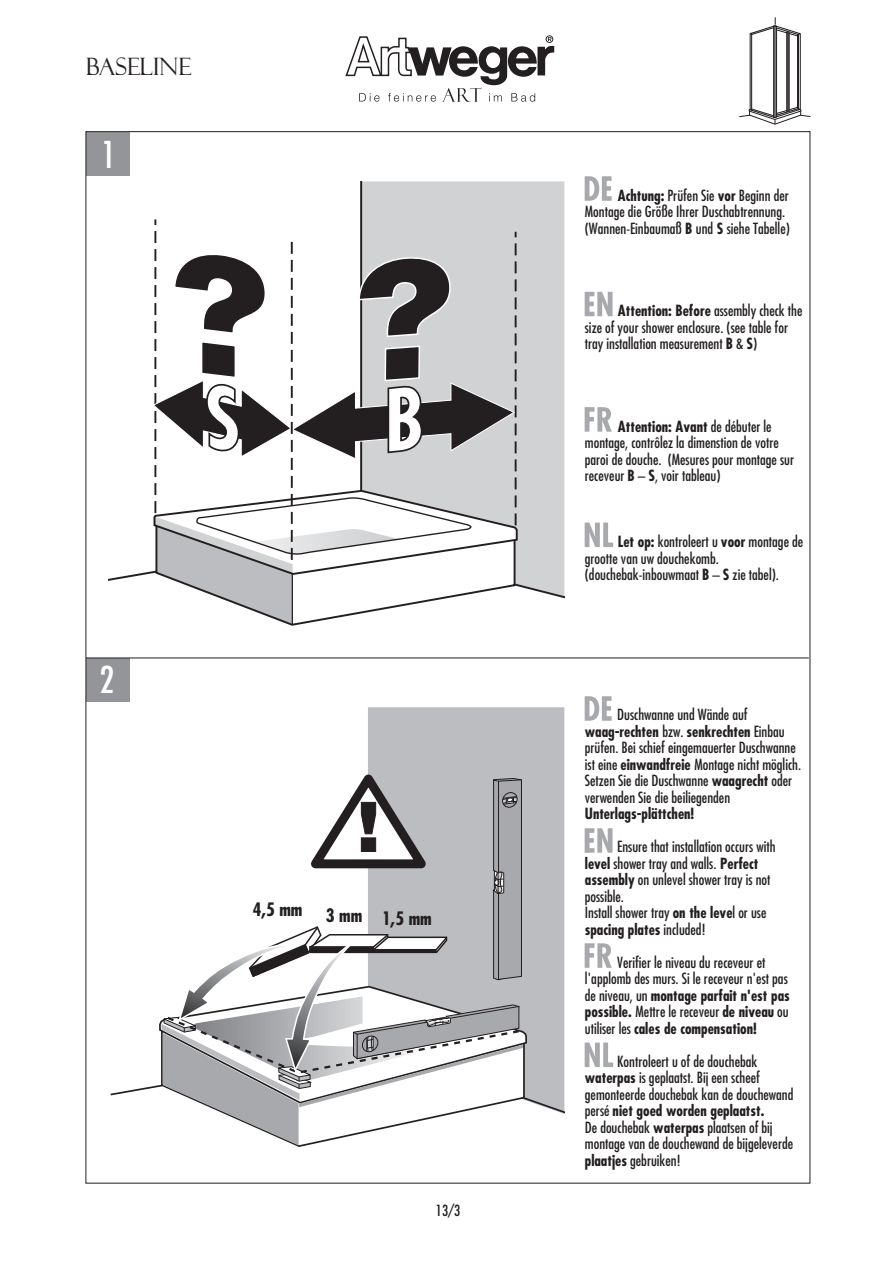
<style>
.page{position:relative;width:893px;height:1263px;background:#fff}
.page>*{position:absolute;margin:0;border:0;box-sizing:border-box;transform-origin:0 0}
.t1{font:condensed 36px "Futura LT";color:#fff}
.t2{font:24px "Felix Titling";color:#231f20}
.t3{font:700 condensed 18px "Futura LT";color:#231f20}
.t4{font:condensed 15px/16.5px "Futura LT";color:#231f20}
.t5{font:700 condensed 15px "Futura LT";color:#231f20}
.s1{font-weight:700}
</style>
<div class="page">
<div style="left:86px;top:658px;width:44px;height:44px;background:#939598"></div>
<div style="left:86px;top:132px;width:44px;height:44px;background:#939598"></div>
<hr style="left:86px;top:657px;width:723px;height:1px;background:#231f20">
<div style="left:368px;top:707px;width:196px;height:55px;background:#bcbdc0"></div>
<svg style="left:110px;top:762px;width:454px;height:385px"></svg>
<div style="left:360px;top:181px;width:204px;height:417px;background:#d1d2d4"></div>
<svg style="left:108px;top:219px;width:411px;height:407px"></svg>
<svg style="left:585px;top:176px;width:27px;height:25px"></svg>
<svg style="left:585px;top:292px;width:27px;height:24px"></svg>
<svg style="left:585px;top:523px;width:28px;height:24px"></svg>
<svg style="left:585px;top:407px;width:27px;height:25px"></svg>
<svg style="left:585px;top:696px;width:27px;height:25px"></svg>
<svg style="left:585px;top:828px;width:27px;height:25px"></svg>
<svg style="left:585px;top:1042px;width:28px;height:25px"></svg>
<svg style="left:585px;top:943px;width:27px;height:25px"></svg>
<svg style="left:345px;top:35px;width:209px;height:67px"></svg>
<svg style="left:739px;top:17px;width:72px;height:108px"></svg>
<h2 class="t2" style="left:86px;top:53px;width:107px">BASELINE</h2>
<h1 class="t1" style="left:101px;top:133px;width:16px">1</h1>
<h1 class="t1" style="left:99px;top:658px;width:16px">2</h1>
<p class="t3" style="left:253px;top:898px;width:51px">4,5 mm</p>
<p class="t3" style="left:326px;top:907px;width:107px">3 mm 1,5 mm</p>
<p class="t4" style="left:436px;top:1202px;width:26px">13/3</p>
<p class="t4" style="left:585px;top:187px;width:207px;text-indent:33px"><span class="s1">Achtung:</span> Prüfen Sie <span class="s1">vor</span> Beginn der<br>Montage die Größe Ihrer Duschabtrennung. (Wannen-Einbaumaß <span class="s1">B</span> und <span class="s1">S</span> siehe Tabelle)</p>
<p class="t4" style="left:585px;top:302px;width:219px;text-indent:33px"><span class="s1">Attention: Before</span> assembly check the size of your shower enclosure. (see table for tray installation measurement <span class="s1">B</span> &amp; <span class="s1">S</span>)</p>
<p class="t4" style="left:585px;top:418px;width:211px;text-indent:33px"><span class="s1">Attention: Avant</span> de débuter le montage, contrôlez la dimenstion de votre paroi de douche. (Mesures pour montage sur receveur <span class="s1">B</span> – <span class="s1">S</span>, voir tableau)</p>
<p class="t4" style="left:585px;top:533px;width:220px;text-indent:33px"><span class="s1">Let op:</span> kontroleert u <span class="s1">voor</span> montage de grootte van uw douchekomb. (douchebak-inbouwmaat <span class="s1">B</span> – <span class="s1">S</span> zie tabel).</p>
<p class="t4" style="left:585px;top:706px;width:218px;text-indent:32px">Duschwanne und Wände auf <span class="s1">waag-rechten</span> bzw. <span class="s1">senkrechten</span> Einbau prüfen. Bei schief eingemauerter Duschwanne ist eine <span class="s1">einwandfreie</span> Montage nicht möglich.<br>Setzen Sie die Duschwanne <span class="s1">waagrecht</span> oder verwenden Sie die beiliegenden</p>
<p class="t5" style="left:585px;top:804px;width:111px">Unterlags-plättchen!</p>
<p class="t4" style="left:585px;top:838px;width:192px;text-indent:32px">Ensure that installation occurs with <span class="s1">level</span> shower tray and walls. <span class="s1">Perfect assembly</span> on unlevel shower tray is not possible.<br>Install shower tray <span class="s1">on the leve</span>l or use <span class="s1">spacing plates</span> included!</p>
<p class="t4" style="left:585px;top:954px;width:206px;text-indent:32px">Verifier le niveau du receveur et l'applomb des murs. Si le receveur n'est pas de niveau, un <span class="s1">montage parfait n'est pas possible.</span> Mettre le receveur <span class="s1">de niveau</span> ou utiliser les <span class="s1">cales de compensation!</span></p>
<p class="t4" style="left:585px;top:1053px;width:210px;text-indent:32px">Kontroleert u of de douchebak <span class="s1">waterpas</span> is geplaatst. Bij een scheef gemonteerde douchebak kan de douchewand persé <span class="s1">niet goed worden geplaatst.<br></span>De douchebak <span class="s1">waterpas</span> plaatsen of bij montage van de douchewand de bijgeleverde <span class="s1">plaatjes</span> gebruiken!</p>
</div>
